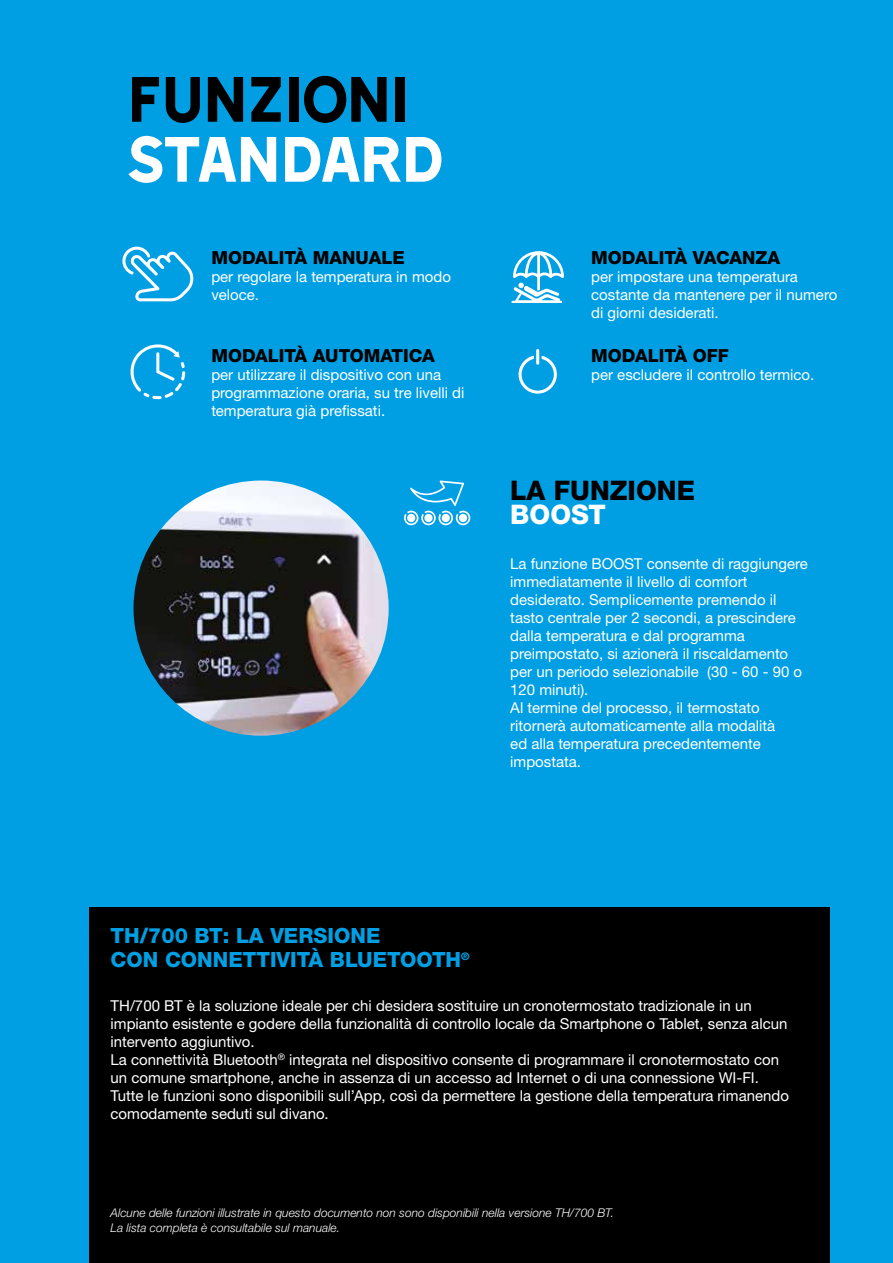
<style>
.page{position:relative;width:893px;height:1263px;background:#009fe3}
.page>*{position:absolute;margin:0;border:0;box-sizing:border-box;transform-origin:0 0}
.t1{font:73.5px "Came Type";letter-spacing:-.01em;color:#000}
.t2{font:73.5px "Came Type";letter-spacing:-.025em;color:#fff}
.t3{font:800 27px "Helvetica Neue LTW1 G";color:#000}
.t4{font:800 27px "Helvetica Neue LTW1 G";color:#fff}
.t5{font:800 21px/24px "Helvetica Neue LTW1 G";color:#009fe3}
.t6{font:800 18px "Helvetica Neue LTW1 G";color:#000}
.t7{font:15px/18px "Helvetica Neue LTW1 G";color:#fff}
.t8{font:italic 300 12px/15px "Helvetica Neue LTW1 G";color:#fff}
</style>
<div class="page">
<svg style="left:122px;top:247px;width:71px;height:54px"></svg>
<svg style="left:130px;top:344px;width:55px;height:55px"></svg>
<svg style="left:511px;top:251px;width:53px;height:52px"></svg>
<svg style="left:519px;top:356px;width:38px;height:38px"></svg>
<hr style="left:536px;top:349px;width:3px;height:16px;background:#fff;border-radius:2px">
<svg style="left:404px;top:480px;width:66px;height:45px"></svg>
<div style="left:407px;top:514px;width:8px;height:8px;background:#fff;border-radius:50%"></div>
<img style="left:134px;top:480px;width:255px;height:256px;border-radius:128px">
<div style="left:89px;top:907px;width:740px;height:356px;background:#000"></div>
<h1 class="t1" style="left:128px;top:61px;width:283px">FUNZIONI</h1>
<h1 class="t2" style="left:128px;top:121px;width:318px">STANDARD</h1>
<p class="t6" style="left:211px;top:247px;width:195px">MODALITÀ MANUALE</p>
<p class="t7" style="left:211px;top:268px;width:241px">per regolare la temperatura in modo veloce.</p>
<p class="t6" style="left:211px;top:345px;width:225px">MODALITÀ AUTOMATICA</p>
<p class="t7" style="left:211px;top:365px;width:255px">per utilizzare il dispositivo con una programmazione oraria, su tre livelli di temperatura già prefissati.</p>
<p class="t6" style="left:591px;top:247px;width:191px">MODALITÀ VACANZA</p>
<p class="t7" style="left:591px;top:268px;width:248px">per impostare una temperatura costante da mantenere per il numero di giorni desiderati.</p>
<p class="t6" style="left:591px;top:345px;width:139px">MODALITÀ OFF</p>
<p class="t7" style="left:591px;top:365px;width:225px">per escludere il controllo termico.</p>
<h2 class="t3" style="left:510px;top:474px;width:186px">LA FUNZIONE</h2>
<h2 class="t4" style="left:510px;top:498px;width:97px">BOOST</h2>
<p class="t7" style="left:510px;top:554px;width:299px">La funzione BOOST consente di raggiungere immediatamente il livello di comfort desiderato. Semplicemente premendo il tasto centrale per 2 secondi, a prescindere dalla temperatura e dal programma preimpostato, si azionerà il riscaldamento per un periodo selezionabile (30 - 60 - 90 o 120 minuti).<br>Al termine del processo, il termostato ritornerà automaticamente alla modalità<br>ed alla temperatura precedentemente impostata.</p>
<h3 class="t5" style="left:111px;top:924px;width:361px">TH/700 BT: LA VERSIONE<br>CON CONNETTIVITÀ BLUETOOTH<sup>®</sup></h3>
<p class="t7" style="left:111px;top:996px;width:680px">TH/700 BT è la soluzione ideale per chi desidera sostituire un cronotermostato tradizionale in un impianto esistente e godere della funzionalità di controllo locale da Smartphone o Tablet, senza alcun intervento aggiuntivo.<br>La connettività Bluetooth<sup>®</sup> integrata nel dispositivo consente di programmare il cronotermostato con un comune smartphone, anche in assenza di un accesso ad Internet o di una connessione WI-FI.<br>Tutte le funzioni sono disponibili sull’App, così da permettere la gestione della temperatura rimanendo comodamente seduti sul divano.</p>
<p class="t8" style="left:111px;top:1205px;width:505px">Alcune delle funzioni illustrate in questo documento non sono disponibili nella versione TH/700 BT.<br>La lista completa è consultabile sul manuale.</p>
</div>
